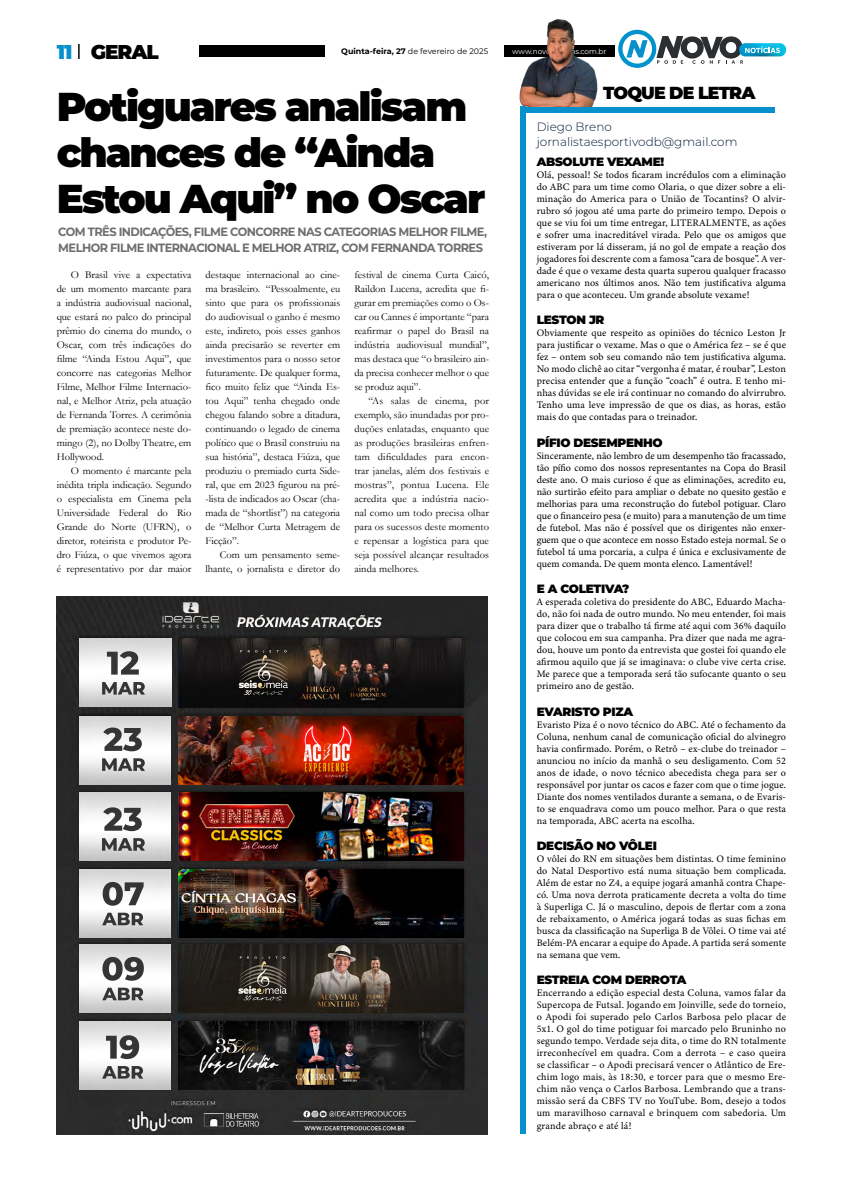
<style>
.page{position:relative;width:842px;height:1191px;background:#fff}
.page>*{position:absolute;margin:0;border:0;box-sizing:border-box;transform-origin:0 0}
.t1{font:900 40.3px/46px "Montserrat";letter-spacing:-.05em;color:#000}
.t2{font:900 20px "Montserrat";letter-spacing:-.05em;color:#000}
.t3{font:900 17.4px "Montserrat";letter-spacing:-.05em;color:#000}
.t4{font:700 12px/16px "Montserrat";letter-spacing:-.05em;color:#6d6e71;scale:.95 1}
.t5{font:900 12px "Montserrat";letter-spacing:-.025em;color:#000}
.t6{font:300 12px/14.4px "Montserrat";color:#041c38}
.t7{font:10.5px/14px "Garamond";color:#000;text-align:justify}
.t8{font:10px/12px "Minion Variable Concept";letter-spacing:.01em;color:#000;text-align:justify}
.t9{font:8px "Montserrat";color:#000}
.t10{font:7.3px "Montserrat";color:#fff}
.s1{color:#0791cc}
.s2{font-weight:700}
</style>
<div class="page">
<div style="left:504px;top:46px;width:111px;height:11px;background:#000"></div>
<img style="left:780px;top:43px;width:6px;height:13px">
<svg style="left:618px;top:30px;width:162px;height:38px"></svg>
<svg style="left:78px;top:44px;width:1px;height:15px"></svg>
<div style="left:123px;top:46px;width:202px;height:11px;background:#000"></div>
<div style="left:91px;top:39px;width:108px;height:29px;background:#fff"></div>
<img style="left:518px;top:19px;width:81px;height:88px">
<div style="left:520px;top:107px;width:6px;height:1027px;background:#0791cc"></div>
<div style="left:521px;top:107px;width:254px;height:6px;background:#0791cc"></div>
<img style="left:57px;top:596px;width:430px;height:539px">
<img style="left:178px;top:944px;width:285px;height:68px">
<img style="left:179px;top:869px;width:285px;height:68px">
<img style="left:179px;top:792px;width:285px;height:68px">
<img style="left:179px;top:716px;width:285px;height:68px">
<img style="left:179px;top:638px;width:285px;height:69px">
<img style="left:179px;top:1021px;width:285px;height:68px">
<img style="left:80px;top:1021px;width:91px;height:68px">
<img style="left:80px;top:869px;width:91px;height:68px">
<img style="left:80px;top:792px;width:91px;height:68px">
<img style="left:80px;top:944px;width:91px;height:68px">
<img style="left:80px;top:638px;width:91px;height:69px">
<img style="left:80px;top:716px;width:91px;height:68px">
<h2 class="t2" style="left:57px;top:36px;width:104px"><span class="s1">11</span> GERAL</h2>
<p class="t9" style="left:341px;top:45px;width:148px"><span class="s2">Quinta-feira, 27</span> de fevereiro de 2025</p>
<h1 class="t1" style="left:57px;top:81px;width:430px">Potiguares analisam chances de “Ainda<br>Estou Aqui” no Oscar</h1>
<p class="t4" style="left:58px;top:223px;width:453px">COM TRÊS INDICAÇÕES, FILME CONCORRE NAS CATEGORIAS MELHOR FILME,<br>MELHOR FILME INTERNACIONAL E MELHOR ATRIZ, COM FERNANDA TORRES</p>
<p class="t7" style="left:57px;top:267px;width:136px;text-indent:14px">O Brasil vive a expectativa de um momento marcante para a indústria audiovisual nacional, que estará no palco do principal prêmio do cinema do mundo, o Oscar, com três indicações do filme “Ainda Estou Aqui”, que concorre nas categorias Melhor Filme, Melhor Filme Internacio&shy;nal, e Melhor Atriz, pela atuação de Fernanda Torres. A cerimônia de premiação acontece neste do&shy;mingo (2), no Dolby Theatre, em Hollywood.</p>
<p class="t7" style="left:57px;top:463px;width:136px;text-indent:14px">O momento é marcante pela inédita tripla indicação. Segundo o especialista em Cinema pela Universidade Federal do Rio Grande do Norte (UFRN), o diretor, roteirista e produtor Pe&shy;dro Fiúza, o que vivemos agora é representativo por dar maior</p>
<p class="t7" style="left:206px;top:267px;width:136px">destaque internacional ao cine&shy;ma brasileiro. “Pessoalmente, eu sinto que para os profissionais do audiovisual o ganho é mesmo este, indireto, pois esses ganhos ainda precisarão se reverter em investimentos para o nosso setor futuramente. De qualquer forma, fico muito feliz que “Ainda Es&shy;tou Aqui” tenha chegado onde chegou falando sobre a ditadura, continuando o legado de cinema político que o Brasil construiu na sua história”, destaca Fiúza, que produziu o premiado curta Side&shy;ral, que em 2023 figurou na pré--lista de indicados ao Oscar (cha&shy;mada de “shortlist”) na categoria de “Melhor Curta Metragem de Ficção”.</p>
<p class="t7" style="left:206px;top:547px;width:136px;text-align:right">Com um pensamento seme&shy;lhante, o jornalista e diretor do</p>
<p class="t7" style="left:354px;top:267px;width:136px">festival de cinema Curta Caicó, Raildon Lucena, acredita que fi&shy;gurar em premiações como o Os&shy;car ou Cannes é importante “para reafirmar o papel do Brasil na indústria audiovisual mundial”, mas destaca que “o brasileiro ain&shy;da precisa conhecer melhor o que se produz aqui”.</p>
<p class="t7" style="left:354px;top:393px;width:136px;text-indent:14px">“As salas de cinema, por exemplo, são inundadas por pro&shy;duções enlatadas, enquanto que as produções brasileiras enfren&shy;tam dificuldades para encon&shy;trar janelas, além dos festivais e mostras”, pontua Lucena. Ele acredita que a indústria nacio&shy;nal como um todo precisa olhar para os sucessos deste momento e repensar a logística para que seja possível alcançar resultados ainda melhores.</p>
<p class="t10" style="left:512px;top:46px;width:96px">www.novonoticias.com.br</p>
<h3 class="t3" style="left:603px;top:80px;width:154px">TOQUE DE LETRA</h3>
<p class="t6" style="left:537px;top:119px;width:202px">Diego Breno jornalistaesportivodb@gmail.com</p>
<p class="t5" style="left:537px;top:152px;width:129px">ABSOLUTE VEXAME!</p>
<p class="t8" style="left:537px;top:168px;width:251px">Olá, pessoal! Se todos ficaram incrédulos com a eliminação do ABC para um time como Olaria, o que dizer sobre a eli&shy;minação do America para o União de Tocantins? O alvir&shy;rubro só jogou até uma parte do primeiro tempo. Depois o que se viu foi um time entregar, LITERALMENTE, as ações e sofrer uma inacreditável virada. Pelo que os amigos que estiveram por lá disseram, já no gol de empate a reação dos jogadores foi descrente com a famosa “cara de bosque”. A ver&shy;dade é que o vexame desta quarta superou qualquer fracasso americano nos últimos anos. Não tem justificativa alguma para o que aconteceu. Um grande absolute vexame!</p>
<p class="t5" style="left:537px;top:311px;width:69px">LESTON JR</p>
<p class="t8" style="left:537px;top:327px;width:251px">Obviamente que respeito as opiniões do técnico Leston Jr para justificar o vexame. Mas o que o América fez – se é que fez – ontem sob seu comando não tem justificativa alguma.<br>No modo clichê ao citar “vergonha é matar, é roubar”, Leston precisa entender que a função “coach” é outra. E tenho mi&shy;nhas dúvidas se ele irá continuar no comando do alvirrubro.<br>Tenho uma leve impressão de que os dias, as horas, estão mais do que contadas para o treinador.</p>
<p class="t5" style="left:537px;top:433px;width:127px">PÍFIO DESEMPENHO</p>
<p class="t8" style="left:537px;top:449px;width:251px">Sinceramente, não lembro de um desempenho tão fracassado, tão pífio como dos nossos representantes na Copa do Brasil deste ano. O mais curioso é que as eliminações, acredito eu, não surtirão efeito para ampliar o debate no quesito gestão e melhorias para uma reconstrução do futebol potiguar. Claro que o financeiro pesa (e muito) para a manutenção de um time de futebol. Mas não é possível que os dirigentes não enxer&shy;guem que o que acontece em nosso Estado esteja normal. Se o futebol tá uma porcaria, a culpa é única e exclusivamente de quem comanda. De quem monta elenco. Lamentável!</p>
<p class="t5" style="left:537px;top:580px;width:94px">E A COLETIVA?</p>
<p class="t8" style="left:537px;top:596px;width:251px">A esperada coletiva do presidente do ABC, Eduardo Macha&shy;do, não foi nada de outro mundo. No meu entender, foi mais para dizer que o trabalho tá firme até aqui com 36% daquilo que colocou em sua campanha. Pra dizer que nada me agra&shy;dou, houve um ponto da entrevista que gostei foi quando ele afirmou aquilo que já se imaginava: o clube vive certa crise.<br>Me parece que a temporada será tão sufocante quanto o seu primeiro ano de gestão.</p>
<p class="t5" style="left:537px;top:702px;width:98px">EVARISTO PIZA</p>
<p class="t8" style="left:537px;top:718px;width:251px">Evaristo Piza é o novo técnico do ABC. Até o fechamento da Coluna, nenhum canal de comunicação oficial do alvinegro havia confirmado. Porém, o Retrô – ex-clube do treinador – anunciou no início da manhã o seu desligamento. Com 52 anos de idade, o novo técnico abecedista chega para ser o responsável por juntar os cacos e fazer com que o time jogue.<br>Diante dos nomes ventilados durante a semana, o de Evaris&shy;to se enquadrava como um pouco melhor. Para o que resta na temporada, ABC acerta na escolha.</p>
<p class="t5" style="left:537px;top:836px;width:122px">DECISÃO NO VÔLEI</p>
<p class="t8" style="left:537px;top:852px;width:251px">O vôlei do RN em situações bem distintas. O time feminino do Natal Desportivo está numa situação bem complicada.<br>Além de estar no Z4, a equipe jogará amanhã contra Chape&shy;có. Uma nova derrota praticamente decreta a volta do time à Superliga C. Já o masculino, depois de flertar com a zona de rebaixamento, o América jogará todas as suas fichas em busca da classificação na Superliga B de Vôlei. O time vai até Belém-PA encarar a equipe do Apade. A partida será somente na semana que vem.</p>
<p class="t5" style="left:537px;top:971px;width:151px">ESTREIA COM DERROTA</p>
<p class="t8" style="left:537px;top:987px;width:251px">Encerrando a edição especial desta Coluna, vamos falar da Supercopa de Futsal. Jogando em Joinville, sede do torneio, o Apodi foi superado pelo Carlos Barbosa pelo placar de 5x1. O gol do time potiguar foi marcado pelo Bruninho no segundo tempo. Verdade seja dita, o time do RN totalmente irreconhecível em quadra. Com a derrota – e caso queira se classificar – o Apodi precisará vencer o Atlântico de Ere&shy;chim logo mais, às 18:30, e torcer para que o mesmo Ere&shy;chim não vença o Carlos Barbosa. Lembrando que a trans&shy;missão será da CBFS TV no YouTube. Bom, desejo a todos um maravilhoso carnaval e brinquem com sabedoria. Um grande abraço e até lá!</p>
</div>
